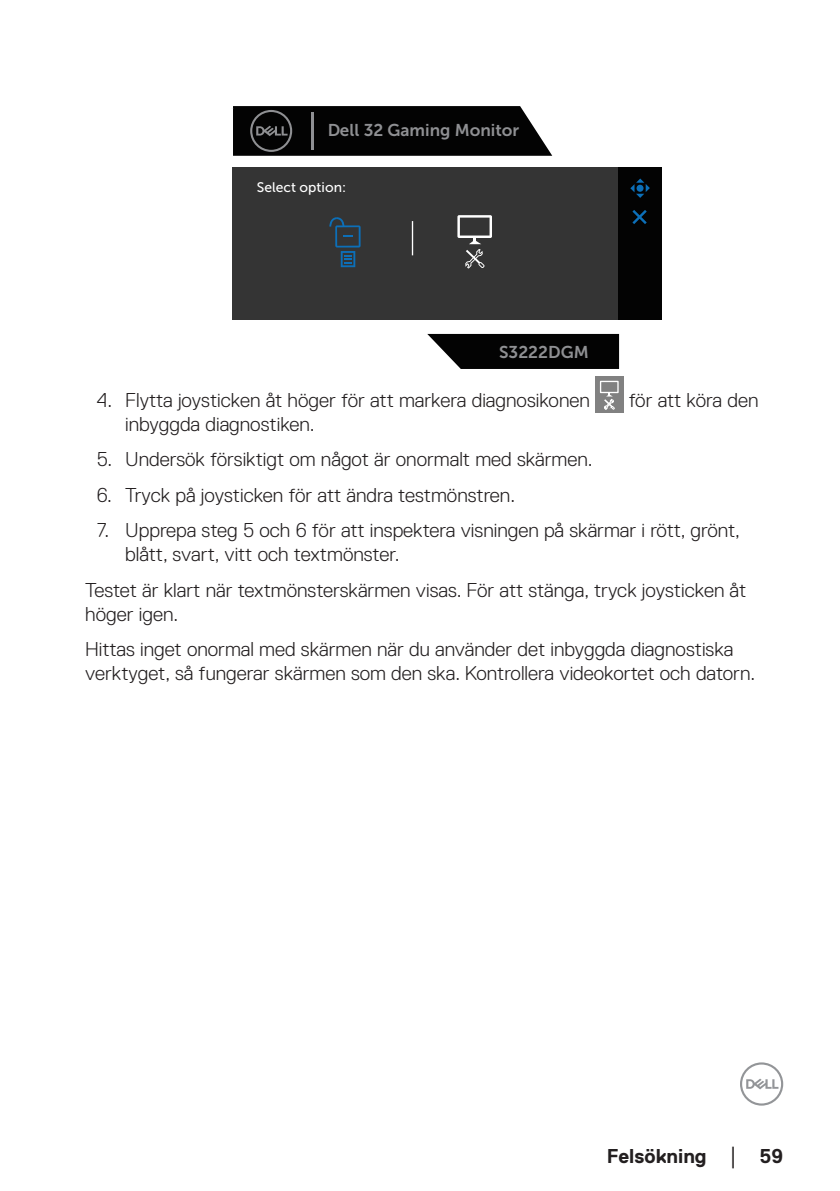
<style>
.page{position:relative;width:840px;height:1191px;background:#fff}
.page>*{position:absolute;margin:0;border:0;box-sizing:border-box;transform-origin:0 0}
.Paragraph{font:300 20px/24px "Dell Replica";color:#231f20}
.t1{font:700 20px "Dell Replica";color:#231f20}
.t2{font:17px "Museo Sans For Dell 700";color:#8f9093}
.t3{font:13.8px "Museo Sans For Dell 500";color:#fff}
.s1{font-family:"Times New Roman";font-weight:400;font-size:18px}
</style>
<div class="page">
<svg style="left:740px;top:1062px;width:42px;height:43px"></svg>
<svg style="left:427px;top:334px;width:191px;height:35px;background:#191919"></svg>
<div style="left:232px;top:168px;width:386px;height:152px;background:#343434"></div>
<svg style="left:233px;top:106px;width:319px;height:50px;background:#141414"></svg>
<hr style="left:311px;top:112px;width:2px;height:38px;background:#8f9093">
<svg style="left:329px;top:217px;width:31px;height:50px"></svg>
<hr style="left:411px;top:221px;width:2px;height:34px;background:#fff">
<svg style="left:457px;top:215px;width:34px;height:53px"></svg>
<div style="left:617px;top:168px;width:44px;height:152px;background:#030303"></div>
<svg style="left:632px;top:210px;width:15px;height:14px"></svg>
<svg style="left:630px;top:178px;width:19px;height:20px"></svg>
<svg style="left:595px;top:376px;width:28px;height:37px"></svg>
<div style="left:599px;top:381px;width:19px;height:12px;border:1px solid #fff"></div>
<svg style="left:603px;top:393px;width:11px;height:17px"></svg>
<p class="t2" style="left:327px;top:121px;width:193px">Dell 32 Gaming Monitor</p>
<p class="t3" style="left:257px;top:179px;width:91px">Select option:</p>
<p class="t2" style="left:499px;top:342px;width:91px">S3222DGM</p>
<p class="Paragraph" style="left:97px;top:388px;width:494px">4. Flytta joysticken åt höger för att markera diagnosikonen</p>
<p class="Paragraph" style="left:628px;top:388px;width:131px">för att köra den</p>
<p class="Paragraph" style="left:125px;top:412px;width:191px">inbyggda diagnostiken.</p>
<p class="Paragraph" style="left:97px;top:448px;width:497px">5. Undersök försiktigt om något är onormalt med skärmen.</p>
<p class="Paragraph" style="left:97px;top:483px;width:419px">6. Tryck på joysticken för att ändra testmönstren.</p>
<p class="Paragraph" style="left:125px;top:518px;width:616px;text-indent:-28px">7. Upprepa steg 5 och 6 för att inspektera visningen på skärmar i rött, grönt, blått, svart, vitt och textmönster.</p>
<p class="Paragraph" style="left:85px;top:578px;width:662px">Testet är klart när textmönsterskärmen visas. För att stänga, tryck joysticken åt höger igen.</p>
<p class="Paragraph" style="left:85px;top:637px;width:671px">Hittas inget onormal med skärmen när du använder det inbyggda diagnostiska verktyget, så fungerar skärmen som den ska. Kontrollera videokortet och datorn.</p>
<p class="t1" style="left:606px;top:1144px;width:178px">Felsökning <span class="s1">│</span> 59</p>
</div>
